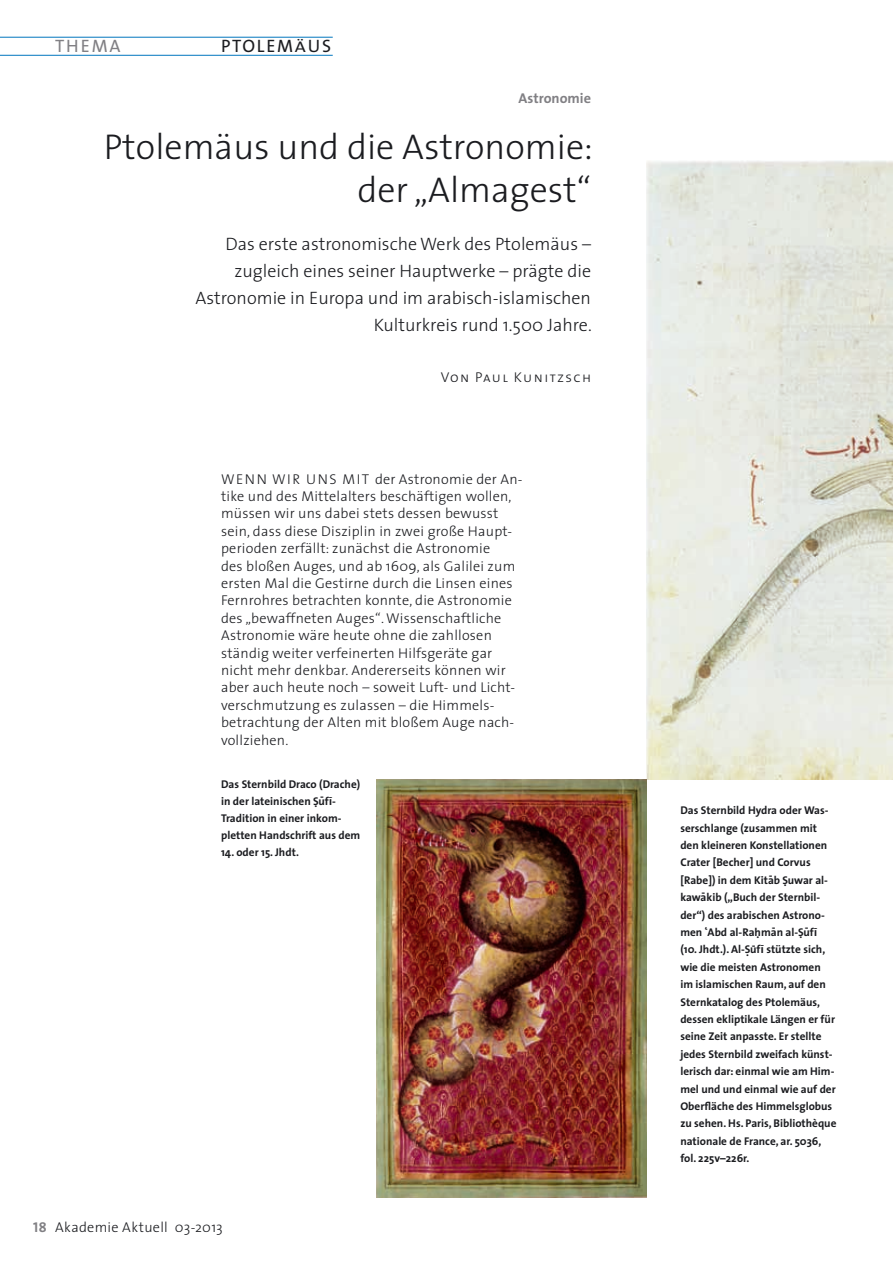
<style>
.page{position:relative;width:893px;height:1263px;background:#fff}
.page>*{position:absolute;margin:0;border:0;box-sizing:border-box;transform-origin:0 0}
.t1{font:300 36px/43.2px "The Sans";color:#1b1c20;text-align:right}
.t2{font:300 18px/27px "The Sans";color:#1b1c20;text-align:right}
.t3{font:18px "The Sans";letter-spacing:.1em;color:#1b1c20}
.t4{font:18px "The Sans";letter-spacing:.095em;color:#818084}
.t5{font:300 14.25px/17.4px "The Sans";letter-spacing:.015em;color:#1b1c20}
.t6{font:14.25px "The Sans Light Caps";letter-spacing:.1em;color:#1b1c20}
.t7{font:700 14.25px "The Sans";color:#818084}
.t8{font:700 11.25px/17.4px "The Sans";color:#1b1c20}
.s1{font-size:15.45px}
.s2{font-family:"Koz Go Pro";font-size:10.5px}
.s3{font-family:"The Sans Bold Caps";font-weight:400;color:#818084}
</style>
<div class="page">
<hr style="left:0;top:55px;width:333px;height:1px;background:#0076be">
<hr style="left:0;top:37px;width:333px;height:1px;background:#0076be">
<img style="left:646px;top:161px;width:247px;height:618px">
<img style="left:377px;top:779px;width:269px;height:418px">
<h2 class="t4" style="left:55px;top:31px;width:67px">THEMA</h2>
<h2 class="t3" style="left:221px;top:31px;width:112px">PTOLEM<span class="s1">Ä</span>US</h2>
<p class="t7" style="left:519px;top:86px;width:74px">Astronomie</p>
<h1 class="t1" style="left:104px;top:124px;width:491px">Ptolemäus und die Astronomie: der „Almagest“</h1>
<h2 class="t2" style="left:195px;top:230px;width:398px">Das erste astronomische Werk des Ptolemäus – zugleich eines seiner Hauptwerke – prägte die Astronomie in Europa und im arabisch-islamischen Kulturkreis rund 1.500 Jahre.</h2>
<p class="t6" style="left:441px;top:366px;width:152px">Von Paul Kunitzsch</p>
<p class="t5" style="left:221px;top:470px;width:303px">We nn w ir uns mit der Astronomie der An&shy;tike und des Mittelalters beschäftigen wollen, müssen wir uns dabei stets dessen bewusst sein, dass diese Disziplin in zwei große Haupt&shy;perioden zerfällt: zunächst die Astronomie<br>des bloßen Auges, und ab 1609, als Galilei zum ersten Mal die Gestirne durch die Linsen eines Fernrohres betrachten konnte, die Astronomie des „bewaffneten Auges“. Wissenschaftliche Astronomie wäre heute ohne die zahllosen ständig weiter verfeinerten Hilfsgeräte gar nicht mehr denkbar. Andererseits können wir aber auch heute noch – soweit Luft- und Licht&shy;verschmutzung es zulassen – die Himmels&shy;betrachtung der Alten mit bloßem Auge nach&shy;vollziehen.</p>
<p class="t8" style="left:221px;top:775px;width:141px">Das Sternbild Draco (Drache) in der lateinischen S.u-f<span class="s2">ī</span>-<br>Tradition in einer inkom&shy;pletten Handschrift aus dem</p>
<p class="t8" style="left:221px;top:843px;width:79px">14. oder 15. Jhdt.</p>
<p class="t5" style="left:33px;top:1218px;width:191px"><span class="s3">18</span> Akademie Aktuell 03-2013</p>
<p class="t8" style="left:680px;top:801px;width:150px">Das Sternbild Hydra oder Was&shy;serschlange (zusammen mit den kleineren Konstellationen<br>Crater [Becher] und Corvus [Rabe]) in dem Kita-b S.uwar al&shy;kawa-kib („Buch der Sternbil&shy;der“) des arabischen Astrono&shy;men</p>
<p class="t8" style="left:705px;top:914px;width:4px">˛</p>
<p class="t8" style="left:680px;top:923px;width:158px;text-indent:27px">Abd al-Rah. ma-n al-S.u-f<span class="s2">ī </span>(10. Jhdt.). Al-S.u-f<span class="s2">ī</span> stützte sich, wie die meisten Astronomen<br>im islamischen Raum, auf den<br>Sternkatalog des Ptolemäus, dessen ekliptikale Längen er für seine Zeit anpasste. Er stellte jedes Sternbild zweifach künst&shy;lerisch dar: einmal wie am Him&shy;mel und und einmal wie auf der<br>Oberfläche des Himmelsglobus zu sehen. Hs. Paris, Bibliothèque nationale de France, ar. 5036, fol. 225v–226r.</p>
</div>
